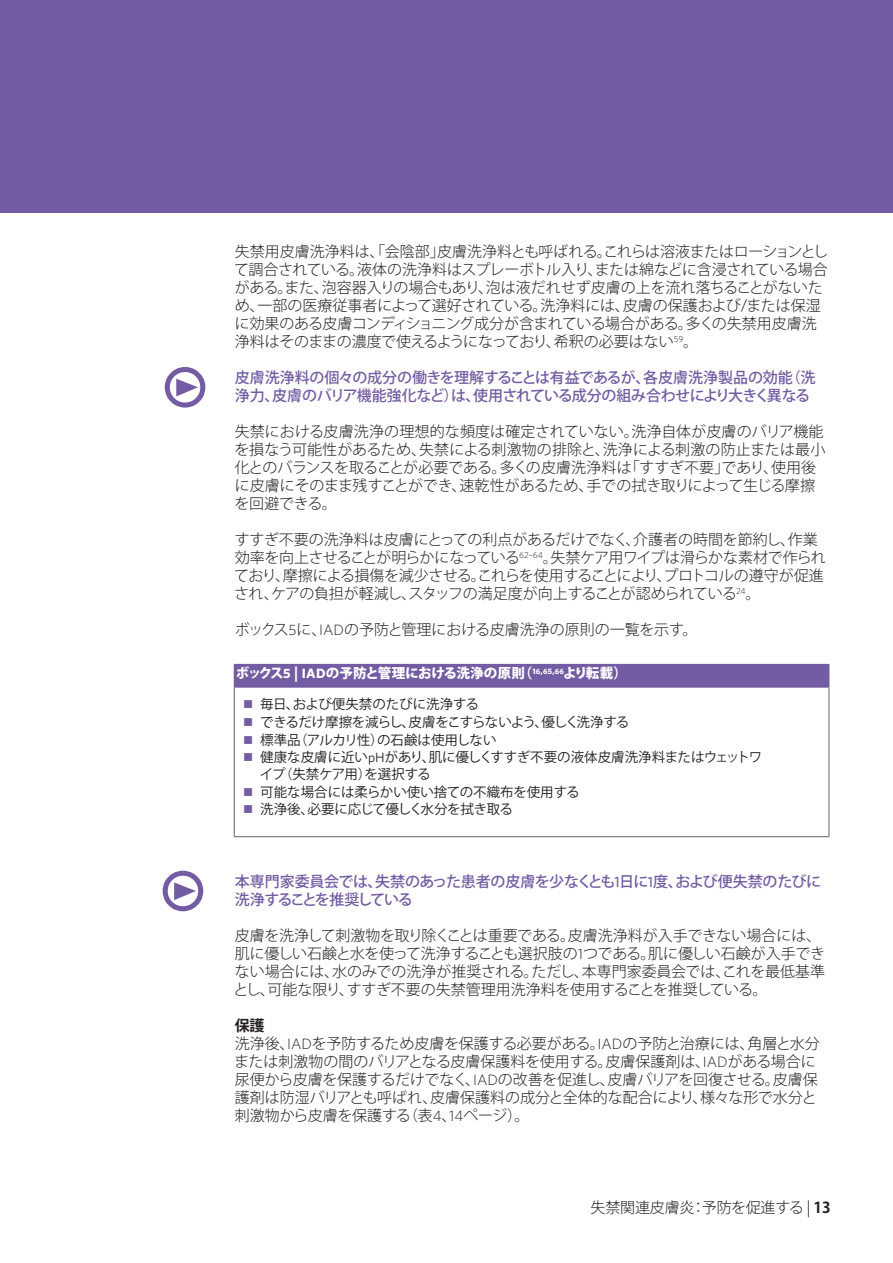
<style>
.page{position:relative;width:893px;height:1263px;background:#fff}
.page>*{position:absolute;margin:0;border:0;box-sizing:border-box;transform-origin:0 0}
.t1{font:300 15px/18px "Koz Go Pr 6 N";letter-spacing:-.01em;color:#231f20}
.t2{font:500 15px/18px "Koz Go Pr 6 N";letter-spacing:-.02em;color:#735ca3}
.t3{font:13.5px/16.5px "Koz Go Pr 6 N";letter-spacing:-.01em;color:#231f20}
.t4{font:800 13.5px "Koz Go Pr 6 N";letter-spacing:-.025em;color:#fff}
.t5{font:13.5px "Koz Go Pr 6 N";letter-spacing:-.06em;color:#231f20}
.s1{font-family:"Whitney"}
.s2{font-family:"Whitney";font-weight:700}
.s3{color:#735ca3}
.s4{font-weight:700}
</style>
<div class="page">
<div style="left:0;top:0;width:893px;height:213px;background:#735ca3"></div>
<svg style="left:163px;top:871px;width:40px;height:40px"></svg>
<div style="left:234px;top:664px;width:595px;height:23px;background:#735ca3"></div>
<hr style="left:234px;top:687px;width:1px;height:149px;background:#636366">
<hr style="left:829px;top:687px;width:1px;height:149px;background:#636366">
<hr style="left:234px;top:836px;width:595px;height:1px;background:#636366">
<svg style="left:829px;top:665px;width:1px;height:22px"></svg>
<hr style="left:234px;top:687px;width:595px;height:1px;background:#735ca3">
<svg style="left:165px;top:367px;width:40px;height:41px"></svg>
<p class="t1" style="left:234px;top:243px;width:596px">失禁用皮膚洗浄料は、「会陰部」皮膚洗浄料とも呼ばれる。これらは溶液またはローションとして調合されている。液体の洗浄料はスプレーボトル入り、または綿などに含浸されている場合がある。また、泡容器入りの場合もあり、泡は液だれせず皮膚の上を流れ落ちることがないため、一部の医療従事者によって選好されている。洗浄料には、皮膚の保護および/または保湿に効果のある皮膚コンディショニング成分が含まれている場合がある。多くの失禁用皮膚洗浄料はそのままの濃度で使えるようになっており、希釈の必要はない<sup>59</sup>。</p>
<p class="t2" style="left:235px;top:369px;width:582px">皮膚洗浄料の個々の成分の働きを理解することは有益であるが、各皮膚洗浄製品の効能（洗浄力、皮膚のバリア機能強化など）は、使用されている成分の組み合わせにより大きく異なる</p>
<p class="t1" style="left:234px;top:423px;width:593px">失禁における皮膚洗浄の理想的な頻度は確定されていない。洗浄自体が皮膚のバリア機能を損なう可能性があるため、失禁による刺激物の排除と、洗浄による刺激の防止または最小化とのバランスを取ることが必要である。多くの皮膚洗浄料は「すすぎ不要」であり、使用後に皮膚にそのまま残すことができ、速乾性があるため、手での拭き取りによって生じる摩擦を回避できる。</p>
<p class="t1" style="left:234px;top:531px;width:593px">すすぎ不要の洗浄料は皮膚にとっての利点があるだけでなく、介護者の時間を節約し、作業効率を向上させることが明らかになっている<sup>62–64</sup>。失禁ケア用ワイプは滑らかな素材で作られており、摩擦による損傷を減少させる。これらを使用することにより、プロトコルの遵守が促進され、ケアの負担が軽減し、スタッフの満足度が向上することが認められている<sup>24</sup>。</p>
<p class="t1" style="left:235px;top:621px;width:464px">ボックス<span class="s1">5</span>に、<span class="s1">IAD</span>の予防と管理における皮膚洗浄の原則の一覧を示す。</p>
<p class="t4" style="left:236px;top:666px;width:392px">ボックス<span class="s2">5</span> | <span class="s2">IAD</span>の予防と管理における洗浄の原則（<sup>16</sup><sup>,</sup><sup>65</sup><sup>,</sup><sup>66</sup>より転載）</p>
<p class="t3" style="left:243px;top:696px;width:237px"><span class="s3">■</span> 毎日、および便失禁のたびに洗浄する</p>
<p class="t5" style="left:243px;top:714px;width:388px"><span class="s3">■</span> できるだけ摩擦を減らし、皮膚をこすらないよう、優しく洗浄する</p>
<p class="t3" style="left:243px;top:732px;width:255px"><span class="s3">■</span> 標準品（アルカリ性）の石鹸は使用しない</p>
<p class="t3" style="left:260px;top:749px;width:504px;text-indent:-17px"><span class="s3">■</span> 健康な皮膚に近い<span class="s1">pH</span>があり、肌に優しくすすぎ不要の液体皮膚洗浄料またはウェットワイプ（失禁ケア用）を選択する</p>
<p class="t3" style="left:243px;top:784px;width:338px"><span class="s3">■</span> 可能な場合には柔らかい使い捨ての不織布を使用する</p>
<p class="t3" style="left:243px;top:801px;width:271px"><span class="s3">■</span> 洗浄後、必要に応じて優しく水分を拭き取る</p>
<p class="t2" style="left:235px;top:873px;width:588px">本専門家委員会では、失禁のあった患者の皮膚を少なくとも<span class="s1">1</span>日に<span class="s1">1</span>度、および便失禁のたびに洗浄することを推奨している</p>
<p class="t1" style="left:233px;top:927px;width:593px">皮膚を洗浄して刺激物を取り除くことは重要である。皮膚洗浄料が入手できない場合には、肌に優しい石鹸と水を使って洗浄することも選択肢の<span class="s1">1</span>つである。肌に優しい石鹸が入手できない場合には、水のみでの洗浄が推奨される。ただし、本専門家委員会では、これを最低基準とし、可能な限り、すすぎ不要の失禁管理用洗浄料を使用することを推奨している。</p>
<p class="t1" style="left:234px;top:1017px;width:587px"><span class="s4">保護<br></span>洗浄後、<span class="s1">IAD</span>を予防するため皮膚を保護する必要がある。<span class="s1">IAD</span>の予防と治療には、角層と水分または刺激物の間のバリアとなる皮膚保護料を使用する。皮膚保護剤は、<span class="s1">IAD</span>がある場合に尿便から皮膚を保護するだけでなく、<span class="s1">IAD</span>の改善を促進し、皮膚バリアを回復させる。皮膚保護剤は防湿バリアとも呼ばれ、皮膚保護料の成分と全体的な配合により、様々な形で水分と刺激物から皮膚を保護する（表<span class="s1">4</span>、<span class="s1">14</span>ページ）。</p>
<p class="t1" style="left:590px;top:1199px;width:242px">失禁関連皮膚炎：予防を促進する | <span class="s4">13</span></p>
</div>
